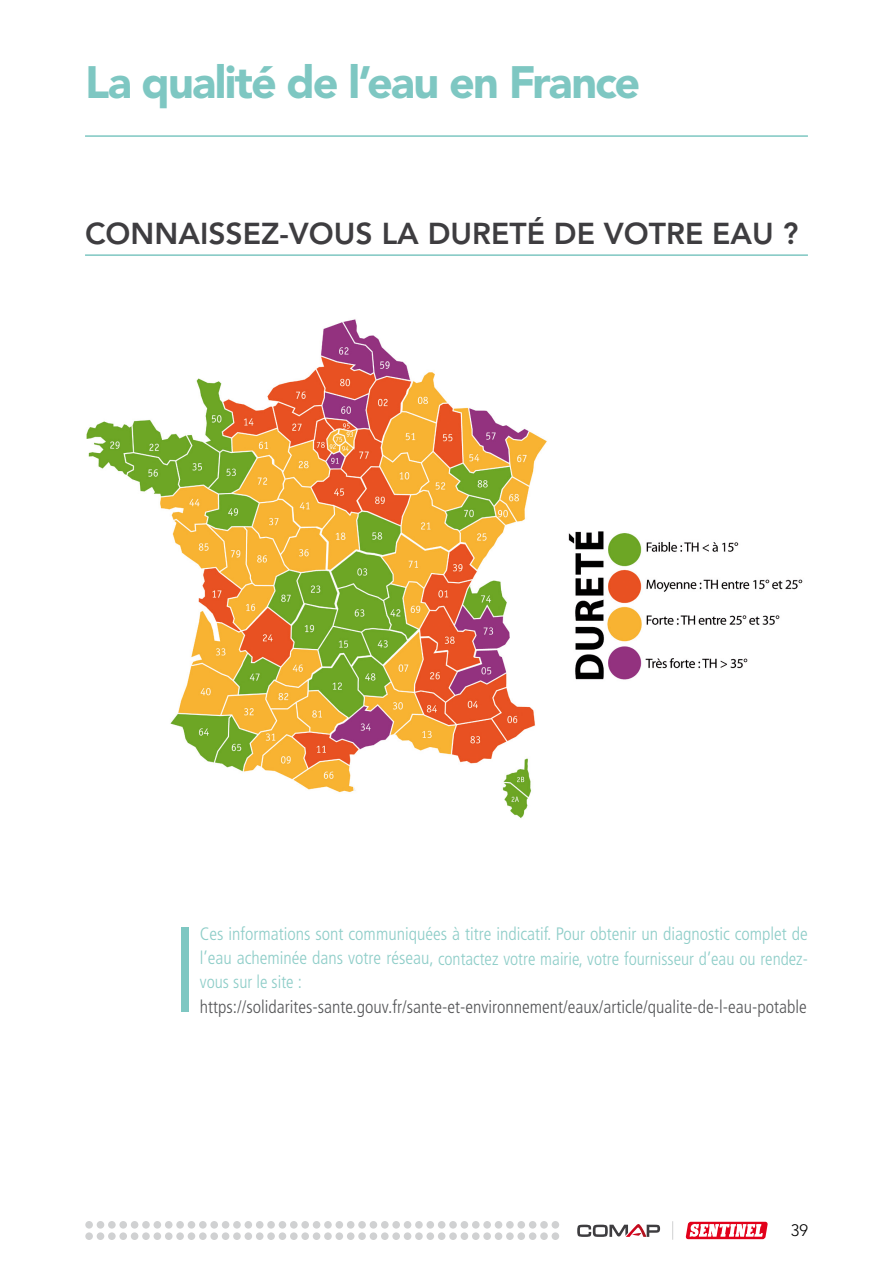
<style>
.page{position:relative;width:893px;height:1263px;background:#fff}
.page>*{position:absolute;margin:0;border:0;box-sizing:border-box;transform-origin:0 0}
.t1{font:900 45px "Avenir LT Std";letter-spacing:-.04em;color:#7ec7c2}
.t2{font:800 30px "Avenir LT Std";color:#3e3d40}
.t3{font:300 condensed 18px/24px "Frutiger LT Std";color:#8ecdc8;text-align:justify}
.t4{font:300 condensed 18px "Frutiger LT Std";color:#555658}
.t5{font:300 16.5px "Avenir LT Std";color:#000}
</style>
<div class="page">
<div style="left:85px;top:1232px;width:8px;height:8px;background:#d0d1d2;border-radius:50%"></div>
<div style="left:85px;top:1221px;width:8px;height:7px;background:#d0d1d2;border-radius:50%"></div>
<div style="left:97px;top:1232px;width:7px;height:8px;background:#d0d1d2;border-radius:50%"></div>
<div style="left:97px;top:1221px;width:7px;height:7px;background:#d0d1d2;border-radius:50%"></div>
<div style="left:108px;top:1232px;width:8px;height:8px;background:#d0d1d2;border-radius:50%"></div>
<div style="left:108px;top:1221px;width:8px;height:7px;background:#d0d1d2;border-radius:50%"></div>
<div style="left:119px;top:1232px;width:8px;height:8px;background:#d0d1d2;border-radius:50%"></div>
<div style="left:119px;top:1221px;width:8px;height:7px;background:#d0d1d2;border-radius:50%"></div>
<div style="left:131px;top:1232px;width:7px;height:8px;background:#d0d1d2;border-radius:50%"></div>
<div style="left:131px;top:1221px;width:7px;height:7px;background:#d0d1d2;border-radius:50%"></div>
<div style="left:142px;top:1232px;width:8px;height:8px;background:#d0d1d2;border-radius:50%"></div>
<div style="left:142px;top:1221px;width:8px;height:7px;background:#d0d1d2;border-radius:50%"></div>
<div style="left:154px;top:1232px;width:7px;height:8px;background:#d0d1d2;border-radius:50%"></div>
<div style="left:154px;top:1221px;width:7px;height:7px;background:#d0d1d2;border-radius:50%"></div>
<div style="left:165px;top:1232px;width:8px;height:8px;background:#d0d1d2;border-radius:50%"></div>
<div style="left:165px;top:1221px;width:8px;height:7px;background:#d0d1d2;border-radius:50%"></div>
<div style="left:176px;top:1232px;width:8px;height:8px;background:#d0d1d2;border-radius:50%"></div>
<div style="left:176px;top:1221px;width:8px;height:7px;background:#d0d1d2;border-radius:50%"></div>
<div style="left:188px;top:1232px;width:7px;height:8px;background:#d0d1d2;border-radius:50%"></div>
<div style="left:188px;top:1221px;width:7px;height:7px;background:#d0d1d2;border-radius:50%"></div>
<div style="left:199px;top:1232px;width:8px;height:8px;background:#d0d1d2;border-radius:50%"></div>
<div style="left:199px;top:1221px;width:8px;height:7px;background:#d0d1d2;border-radius:50%"></div>
<div style="left:210px;top:1232px;width:8px;height:8px;background:#d0d1d2;border-radius:50%"></div>
<div style="left:210px;top:1221px;width:8px;height:7px;background:#d0d1d2;border-radius:50%"></div>
<div style="left:222px;top:1232px;width:7px;height:8px;background:#d0d1d2;border-radius:50%"></div>
<div style="left:222px;top:1221px;width:7px;height:7px;background:#d0d1d2;border-radius:50%"></div>
<div style="left:233px;top:1232px;width:8px;height:8px;background:#d0d1d2;border-radius:50%"></div>
<div style="left:233px;top:1221px;width:8px;height:7px;background:#d0d1d2;border-radius:50%"></div>
<div style="left:245px;top:1232px;width:7px;height:8px;background:#d0d1d2;border-radius:50%"></div>
<div style="left:245px;top:1221px;width:7px;height:7px;background:#d0d1d2;border-radius:50%"></div>
<div style="left:256px;top:1232px;width:7px;height:8px;background:#d0d1d2;border-radius:50%"></div>
<div style="left:256px;top:1221px;width:7px;height:7px;background:#d0d1d2;border-radius:50%"></div>
<div style="left:267px;top:1232px;width:8px;height:8px;background:#d0d1d2;border-radius:50%"></div>
<div style="left:267px;top:1221px;width:8px;height:7px;background:#d0d1d2;border-radius:50%"></div>
<div style="left:279px;top:1232px;width:7px;height:8px;background:#d0d1d2;border-radius:50%"></div>
<div style="left:279px;top:1221px;width:7px;height:7px;background:#d0d1d2;border-radius:50%"></div>
<div style="left:290px;top:1232px;width:8px;height:8px;background:#d0d1d2;border-radius:50%"></div>
<div style="left:290px;top:1221px;width:8px;height:7px;background:#d0d1d2;border-radius:50%"></div>
<div style="left:301px;top:1232px;width:8px;height:8px;background:#d0d1d2;border-radius:50%"></div>
<div style="left:301px;top:1221px;width:8px;height:7px;background:#d0d1d2;border-radius:50%"></div>
<div style="left:313px;top:1232px;width:7px;height:8px;background:#d0d1d2;border-radius:50%"></div>
<div style="left:313px;top:1221px;width:7px;height:7px;background:#d0d1d2;border-radius:50%"></div>
<div style="left:324px;top:1232px;width:8px;height:8px;background:#d0d1d2;border-radius:50%"></div>
<div style="left:324px;top:1221px;width:8px;height:7px;background:#d0d1d2;border-radius:50%"></div>
<div style="left:335px;top:1232px;width:8px;height:8px;background:#d0d1d2;border-radius:50%"></div>
<div style="left:335px;top:1221px;width:8px;height:7px;background:#d0d1d2;border-radius:50%"></div>
<div style="left:347px;top:1232px;width:7px;height:8px;background:#d0d1d2;border-radius:50%"></div>
<div style="left:347px;top:1221px;width:7px;height:7px;background:#d0d1d2;border-radius:50%"></div>
<div style="left:358px;top:1232px;width:8px;height:8px;background:#d0d1d2;border-radius:50%"></div>
<div style="left:358px;top:1221px;width:8px;height:7px;background:#d0d1d2;border-radius:50%"></div>
<div style="left:370px;top:1232px;width:7px;height:8px;background:#d0d1d2;border-radius:50%"></div>
<div style="left:370px;top:1221px;width:7px;height:7px;background:#d0d1d2;border-radius:50%"></div>
<div style="left:381px;top:1232px;width:8px;height:8px;background:#d0d1d2;border-radius:50%"></div>
<div style="left:381px;top:1221px;width:8px;height:7px;background:#d0d1d2;border-radius:50%"></div>
<div style="left:392px;top:1232px;width:8px;height:8px;background:#d0d1d2;border-radius:50%"></div>
<div style="left:392px;top:1221px;width:8px;height:7px;background:#d0d1d2;border-radius:50%"></div>
<div style="left:404px;top:1232px;width:7px;height:8px;background:#d0d1d2;border-radius:50%"></div>
<div style="left:404px;top:1221px;width:7px;height:7px;background:#d0d1d2;border-radius:50%"></div>
<div style="left:415px;top:1232px;width:8px;height:8px;background:#d0d1d2;border-radius:50%"></div>
<div style="left:415px;top:1221px;width:8px;height:7px;background:#d0d1d2;border-radius:50%"></div>
<div style="left:426px;top:1232px;width:8px;height:8px;background:#d0d1d2;border-radius:50%"></div>
<div style="left:426px;top:1221px;width:8px;height:7px;background:#d0d1d2;border-radius:50%"></div>
<div style="left:438px;top:1232px;width:7px;height:8px;background:#d0d1d2;border-radius:50%"></div>
<div style="left:438px;top:1221px;width:7px;height:7px;background:#d0d1d2;border-radius:50%"></div>
<div style="left:449px;top:1232px;width:8px;height:8px;background:#d0d1d2;border-radius:50%"></div>
<div style="left:449px;top:1221px;width:8px;height:7px;background:#d0d1d2;border-radius:50%"></div>
<div style="left:461px;top:1232px;width:7px;height:8px;background:#d0d1d2;border-radius:50%"></div>
<div style="left:461px;top:1221px;width:7px;height:7px;background:#d0d1d2;border-radius:50%"></div>
<div style="left:472px;top:1232px;width:8px;height:8px;background:#d0d1d2;border-radius:50%"></div>
<div style="left:472px;top:1221px;width:8px;height:7px;background:#d0d1d2;border-radius:50%"></div>
<div style="left:483px;top:1232px;width:8px;height:8px;background:#d0d1d2;border-radius:50%"></div>
<div style="left:483px;top:1221px;width:8px;height:7px;background:#d0d1d2;border-radius:50%"></div>
<div style="left:495px;top:1232px;width:7px;height:8px;background:#d0d1d2;border-radius:50%"></div>
<div style="left:495px;top:1221px;width:7px;height:7px;background:#d0d1d2;border-radius:50%"></div>
<div style="left:506px;top:1232px;width:8px;height:8px;background:#d0d1d2;border-radius:50%"></div>
<div style="left:506px;top:1221px;width:8px;height:7px;background:#d0d1d2;border-radius:50%"></div>
<div style="left:517px;top:1232px;width:8px;height:8px;background:#d0d1d2;border-radius:50%"></div>
<div style="left:517px;top:1221px;width:8px;height:7px;background:#d0d1d2;border-radius:50%"></div>
<div style="left:529px;top:1232px;width:7px;height:8px;background:#d0d1d2;border-radius:50%"></div>
<div style="left:529px;top:1221px;width:7px;height:7px;background:#d0d1d2;border-radius:50%"></div>
<div style="left:540px;top:1232px;width:8px;height:8px;background:#d0d1d2;border-radius:50%"></div>
<div style="left:540px;top:1221px;width:8px;height:7px;background:#d0d1d2;border-radius:50%"></div>
<div style="left:552px;top:1232px;width:7px;height:8px;background:#d0d1d2;border-radius:50%"></div>
<div style="left:552px;top:1221px;width:7px;height:7px;background:#d0d1d2;border-radius:50%"></div>
<svg style="left:577px;top:1224px;width:83px;height:13px"></svg>
<svg style="left:685px;top:1221px;width:83px;height:19px"></svg>
<svg style="left:672px;top:1221px;width:1px;height:19px"></svg>
<img style="left:86px;top:319px;width:717px;height:500px">
<div style="left:181px;top:927px;width:8px;height:84px;background:#7ec7c2"></div>
<hr style="left:85px;top:254px;width:723px;height:2px;background:#7ec7c2">
<hr style="left:85px;top:135px;width:723px;height:2px;background:#7ec7c2">
<h1 class="t1" style="left:85px;top:55px;width:557px">La qualité de l’eau en France</h1>
<h2 class="t2" style="left:85px;top:216px;width:715px">CONNAISSEZ-VOUS LA DURETÉ DE VOTRE EAU ?</h2>
<p class="t3" style="left:200px;top:922px;width:610px">Ces informations sont communiquées à titre indicatif. Pour obtenir un diagnostic complet de l’eau acheminée dans votre réseau, contactez votre mairie, votre fournisseur d’eau ou rendez&shy;vous sur le site :</p>
<p class="t4" style="left:200px;top:996px;width:608px">https://solidarites-sante.gouv.fr/sante-et-environnement/eaux/article/qualite-de-l-eau-potable</p>
<p class="t5" style="left:791px;top:1221px;width:19px">39</p>
</div>
